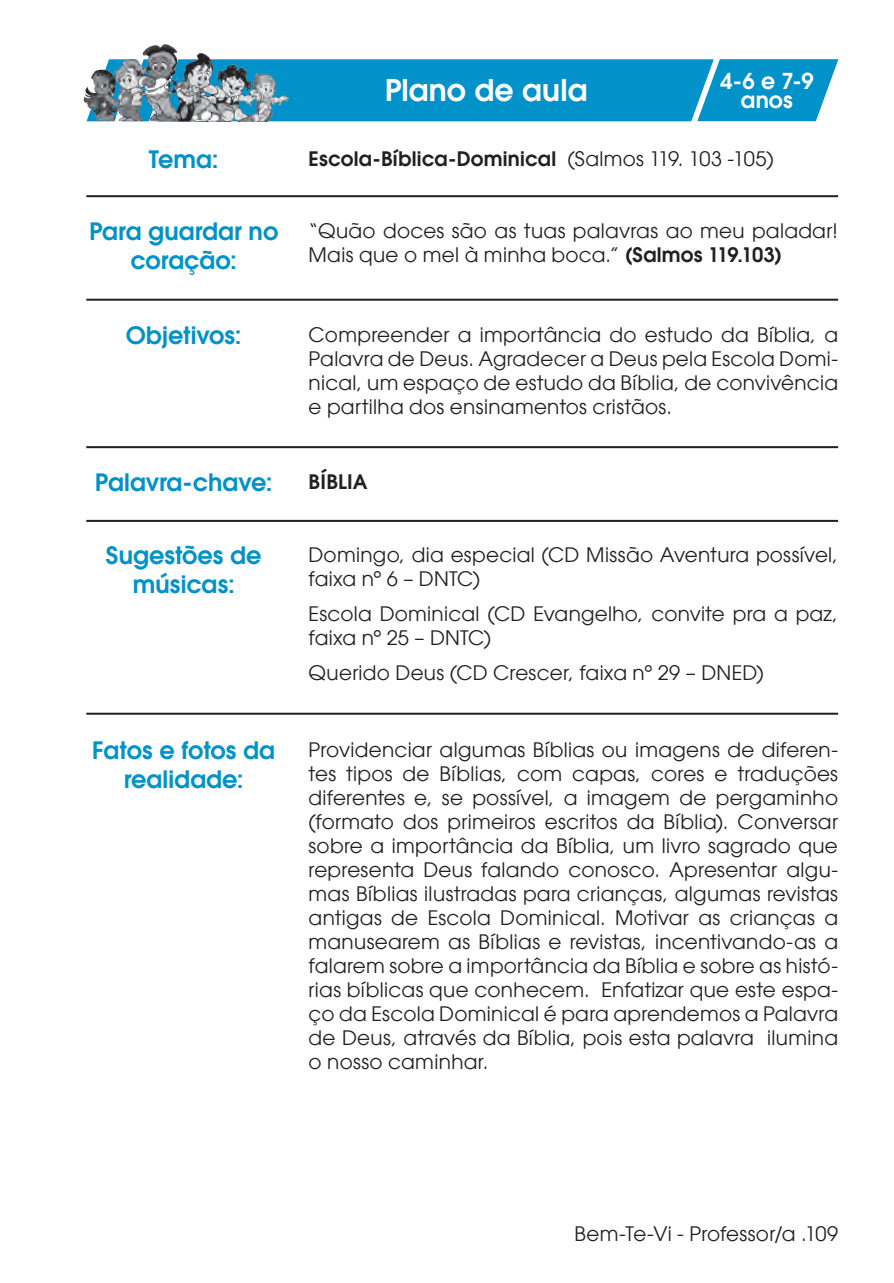
<style>
.page{position:relative;width:894px;height:1283px;background:#fff}
.page>*{position:absolute;margin:0;border:0;box-sizing:border-box;transform-origin:0 0}
.t1{font:600 30px "Avant Garde LT";letter-spacing:.005em;color:#fff}
.t2{font:600 24px/28.8px "Avant Garde LT";color:#0092c8;text-align:center}
.t3{font:600 22px/19.4px "Avant Garde LT";color:#fff;text-align:center}
.t4{font:20px/24px "Avant Garde LT";letter-spacing:.015em;color:#231f20}
.t5{font:600 20px "Avant Garde LT";letter-spacing:.01em;color:#231f20}
.s1{font-weight:400}
.s2{font-weight:600}
</style>
<div class="page">
<div style="left:288px;top:59px;width:550px;height:62px;background:#0092c8"></div>
<img style="left:83px;top:44px;width:205px;height:77px">
<hr style="left:86px;top:195px;width:751px;height:2px;background:#231f20">
<hr style="left:86px;top:299px;width:751px;height:2px;background:#231f20">
<hr style="left:86px;top:446px;width:751px;height:2px;background:#231f20">
<hr style="left:86px;top:520px;width:751px;height:2px;background:#231f20">
<hr style="left:86px;top:712px;width:751px;height:2px;background:#231f20">
<p class="t2" style="left:149px;top:144px;width:71px">Tema:</p>
<h1 class="t1" style="left:385px;top:71px;width:204px">Plano de aula</h1>
<p class="t3" style="left:719px;top:71px;width:95px">4-6 e 7-9 anos</p>
<p class="t5" style="left:308px;top:145px;width:466px">Escola-Bíblica-Dominical <span class="s1">(Salmos 119. 103 -105)</span></p>
<p class="t2" style="left:89px;top:217px;width:191px">Para guardar no coração:</p>
<p class="t4" style="left:308px;top:219px;width:531px">“Quão doces são as tuas palavras ao meu paladar!<br>Mais que o mel à minha boca.” <span class="s2">(Salmos 119.103)</span></p>
<p class="t2" style="left:126px;top:320px;width:117px">Objetivos:</p>
<p class="t4" style="left:308px;top:322px;width:531px;text-align:justify">Compreender a importância do estudo da Bíblia, a Palavra de Deus. Agradecer a Deus pela Escola Domi&shy;nical, um espaço de estudo da Bíblia, de convivência e partilha dos ensinamentos cristãos.</p>
<p class="t2" style="left:95px;top:468px;width:179px">Palavra-chave:</p>
<p class="t5" style="left:308px;top:469px;width:60px">BÍBLIA</p>
<p class="t2" style="left:106px;top:540px;width:157px">Sugestões de músicas:</p>
<p class="t4" style="left:308px;top:542px;width:531px">Domingo, dia especial (CD Missão Aventura possível, faixa nº 6 – DNTC)</p>
<p class="t4" style="left:308px;top:601px;width:531px">Escola Dominical (CD Evangelho, convite pra a paz, faixa nº 25 – DNTC)</p>
<p class="t4" style="left:308px;top:661px;width:456px">Querido Deus (CD Crescer, faixa nº 29 – DNED)</p>
<p class="t2" style="left:92px;top:735px;width:184px">Fatos e fotos da realidade:</p>
<p class="t4" style="left:308px;top:737px;width:531px;text-align:justify">Providenciar algumas Bíblias ou imagens de diferen&shy;tes tipos de Bíblias, com capas, cores e traduções diferentes e, se possível, a imagem de pergaminho (formato dos primeiros escritos da Bíblia). Conversar sobre a importância da Bíblia, um livro sagrado que representa Deus falando conosco. Apresentar algu&shy;mas Bíblias ilustradas para crianças, algumas revistas antigas de Escola Dominical. Motivar as crianças a manusearem as Bíblias e revistas, incentivando-as a falarem sobre a importância da Bíblia e sobre as histó&shy;rias bíblicas que conhecem. Enfatizar que este espa&shy;ço da Escola Dominical é para aprendemos a Palavra de Deus, através da Bíblia, pois esta palavra ilumina o nosso caminhar.</p>
<p class="t4" style="left:574px;top:1221px;width:265px">Bem-Te-Vi - Professor/a .109</p>
</div>
